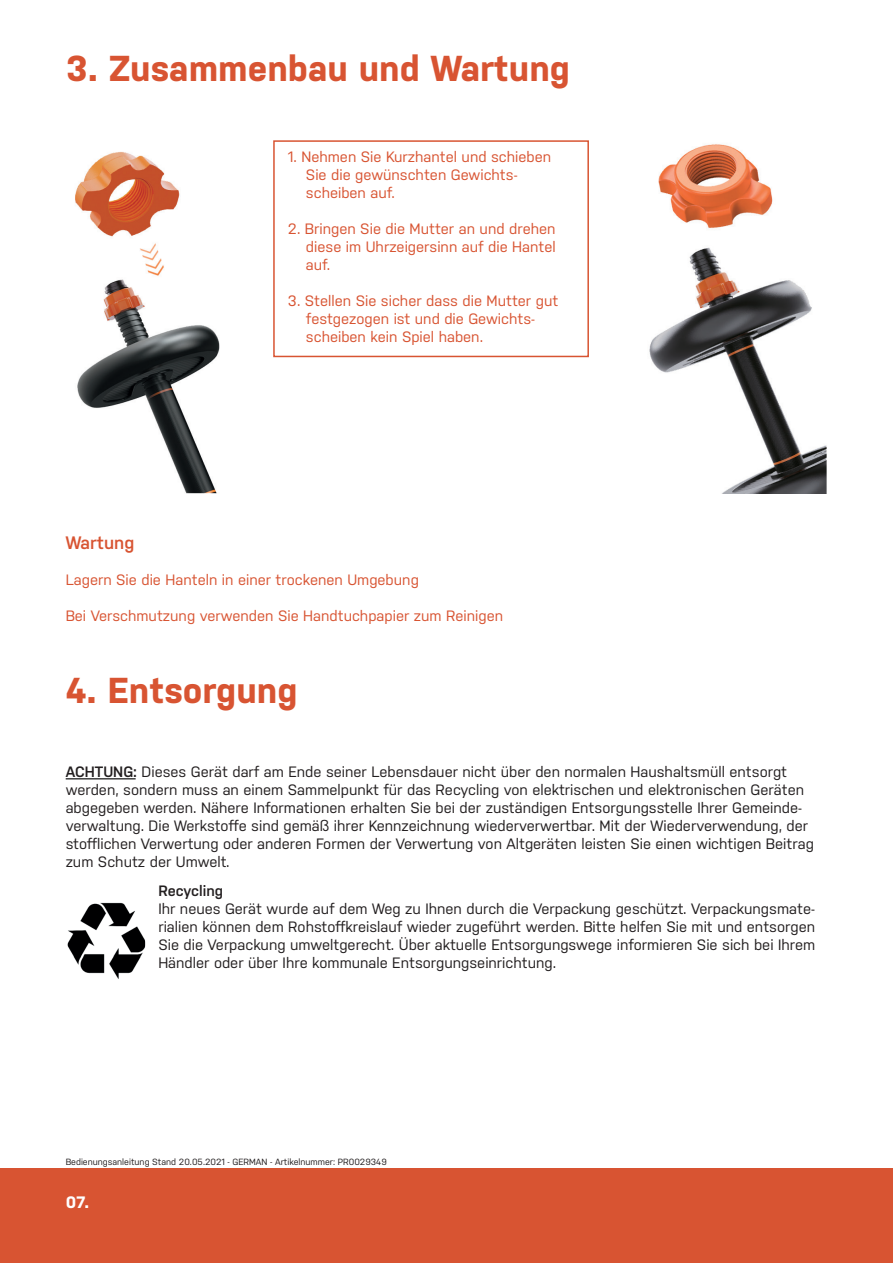
<style>
.page{position:relative;width:893px;height:1263px;background:#fff}
.page>*{position:absolute;margin:0;border:0;box-sizing:border-box;transform-origin:0 0}
.t1{font:700 36px "Nudista";color:#d85432}
.t2{font:600 18px "Nudista";color:#d85432}
.t3{font:700 16.5px "Nudista";color:#fff}
.t4{font:15px/18px "Nudista";color:#231f20}
.t5{font:15px/18px "Nudista";color:#d85432}
.t6{font:600 15px "Nudista";color:#231f20}
.t7{font:9px "Nudista";color:#231f20}
.s1{font-weight:600}
</style>
<div class="page">
<div style="left:0;top:1168px;width:893px;height:95px;background:#d85432"></div>
<img style="left:75px;top:151px;width:145px;height:342px">
<img style="left:649px;top:144px;width:178px;height:349px">
<div style="left:273px;top:140px;width:316px;height:217px;border:2px solid #d85432"></div>
<hr style="left:66px;top:778px;width:70px;height:1px;background:#000001">
<img style="left:67px;top:902px;width:78px;height:77px">
<h1 class="t1" style="left:66px;top:47px;width:506px">3. Zusammenbau und Wartung</h1>
<p class="t5" style="left:306px;top:148px;width:247px;text-indent:-18px">1. Nehmen Sie Kurzhantel und schieben<br>Sie die gewünschten Gewichts&shy;scheiben auf.</p>
<p class="t5" style="left:306px;top:220px;width:251px;text-align:justify;text-indent:-18px">2. Bringen Sie die Mutter an und drehen diese im Uhrzeigersinn auf die Hantel auf.</p>
<p class="t5" style="left:306px;top:292px;width:254px;text-indent:-18px">3. Stellen Sie sicher dass die Mutter gut festgezogen ist und die Gewichts&shy;scheiben kein Spiel haben.</p>
<p class="t2" style="left:66px;top:532px;width:70px">Wartung</p>
<p class="t5" style="left:66px;top:571px;width:355px">Lagern Sie die Hanteln in einer trockenen Umgebung</p>
<p class="t5" style="left:66px;top:607px;width:439px">Bei Verschmutzung verwenden Sie Handtuchpapier zum Reinigen</p>
<h1 class="t1" style="left:66px;top:669px;width:233px">4. Entsorgung</h1>
<p class="t4" style="left:66px;top:763px;width:750px"><span class="s1">ACHTUNG:</span> Dieses Gerät darf am Ende seiner Lebensdauer nicht über den normalen Haushaltsmüll entsorgt werden, sondern muss an einem Sammelpunkt für das Recycling von elektrischen und elektronischen Geräten abgegeben werden. Nähere Informationen erhalten Sie bei der zuständigen Entsorgungsstelle Ihrer Gemeinde&shy;verwaltung. Die Werkstoffe sind gemäß ihrer Kennzeichnung wiederverwertbar. Mit der Wiederverwendung, der stofflichen Verwertung oder anderen Formen der Verwertung von Altgeräten leisten Sie einen wichtigen Beitrag zum Schutz der Umwelt.</p>
<p class="t6" style="left:158px;top:882px;width:66px">Recycling</p>
<p class="t4" style="left:158px;top:899px;width:658px;text-align:justify">Ihr neues Gerät wurde auf dem Weg zu Ihnen durch die Verpackung geschützt. Verpackungsmate&shy;rialien können dem Rohstoffkreislauf wieder zugeführt werden. Bitte helfen Sie mit und entsorgen Sie die Verpackung umweltgerecht. Über aktuelle Entsorgungswege informieren Sie sich bei Ihrem Händler oder über Ihre kommunale Entsorgungseinrichtung.</p>
<p class="t7" style="left:66px;top:1156px;width:323px">Bedienungsanleitung Stand 20.05.2021 - GERMAN - Artikelnummer: PR0029349</p>
<p class="t3" style="left:66px;top:1193px;width:25px">07.</p>
</div>
